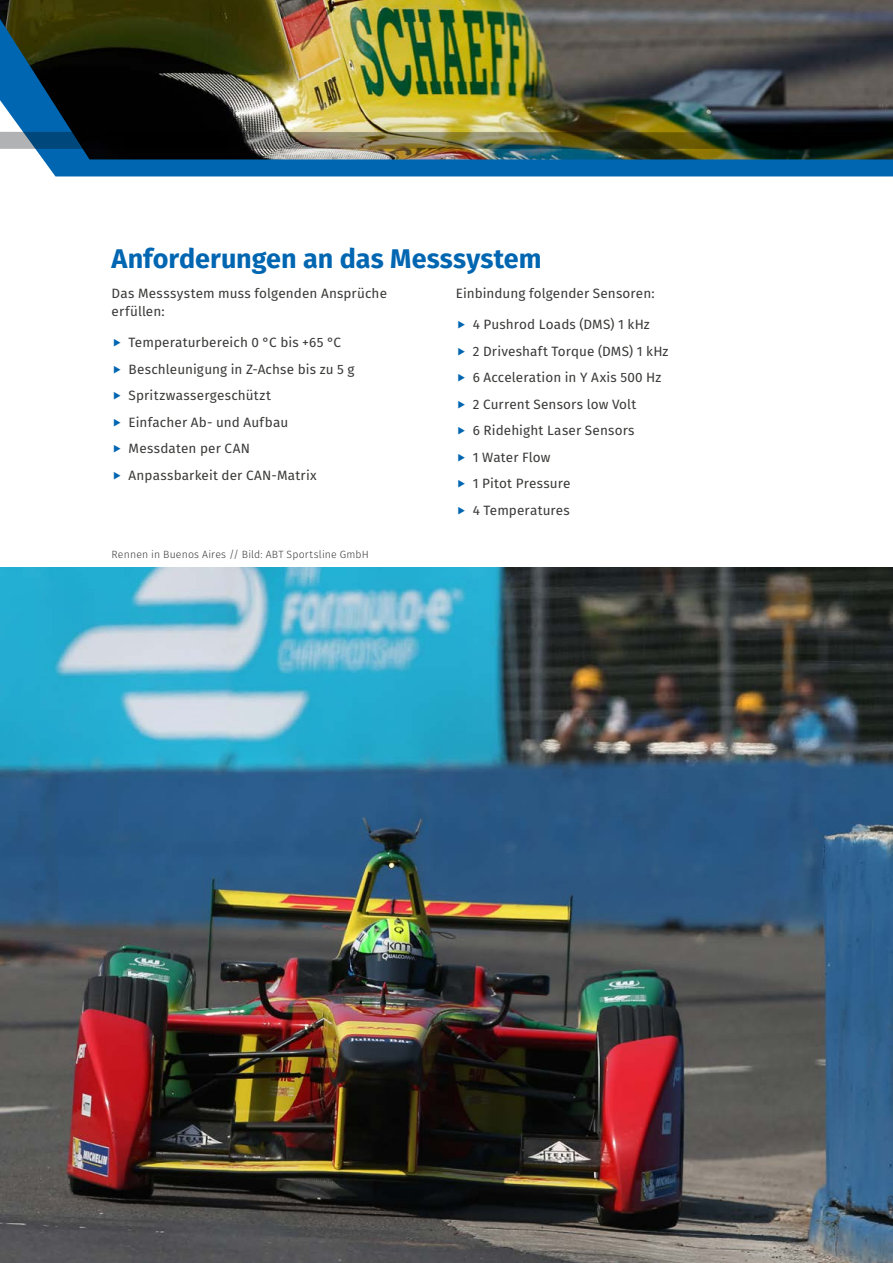
<style>
.page{position:relative;width:893px;height:1263px;background:#fff}
.page>*{position:absolute;margin:0;border:0;box-sizing:border-box;transform-origin:0 0}
.t1{font:700 27px "Fira Sans";color:#0066b1}
.Text{font:13.5px/18px "Fira Sans";letter-spacing:.01em;color:#3a3a39}
.Bildtext{font:300 10.5px "Fira Sans";letter-spacing:.015em;color:#3a3a39}
</style>
<div class="page">
<img style="left:35px;top:149px;width:858px;height:27px">
<img style="left:0;top:0;width:893px;height:149px">
<img style="left:0;top:567px;width:893px;height:696px">
<p class="t1" style="left:112px;top:235px;width:431px">Anforderungen an das Messsystem</p>
<p class="Text" style="left:112px;top:284px;width:277px">Das Messsystem muss folgenden Ansprüche erfüllen:</p>
<p class="Text" style="left:129px;top:333px;width:214px">Temperaturbereich 0 °C bis +65 °C</p>
<p class="Text" style="left:129px;top:360px;width:227px">Beschleunigung in Z-Achse bis zu 5 g</p>
<p class="Text" style="left:129px;top:386px;width:144px">Spritzwassergeschützt</p>
<p class="Text" style="left:129px;top:413px;width:161px">Einfacher Ab- und Aufbau</p>
<p class="Text" style="left:129px;top:439px;width:123px">Messdaten per CAN</p>
<p class="Text" style="left:129px;top:466px;width:190px">Anpassbarkeit der CAN-Matrix</p>
<p class="Text" style="left:456px;top:284px;width:200px">Einbindung folgender Sensoren:</p>
<p class="Text" style="left:473px;top:315px;width:179px">4 Pushrod Loads (DMS) 1 kHz</p>
<p class="Text" style="left:473px;top:342px;width:197px">2 Driveshaft Torque (DMS) 1 kHz</p>
<p class="Text" style="left:473px;top:368px;width:190px">6 Acceleration in Y Axis 500 Hz</p>
<p class="Text" style="left:473px;top:395px;width:165px">2 Current Sensors low Volt</p>
<p class="Text" style="left:473px;top:421px;width:163px">6 Ridehight Laser Sensors</p>
<p class="Text" style="left:473px;top:448px;width:79px">1 Water Flow</p>
<p class="Text" style="left:473px;top:474px;width:99px">1 Pitot Pressure</p>
<p class="Text" style="left:473px;top:501px;width:99px">4 Temperatures</p>
<p class="Bildtext" style="left:112px;top:547px;width:259px">Rennen in Buenos Aires // Bild: ABT Sportsline GmbH</p>
</div>
